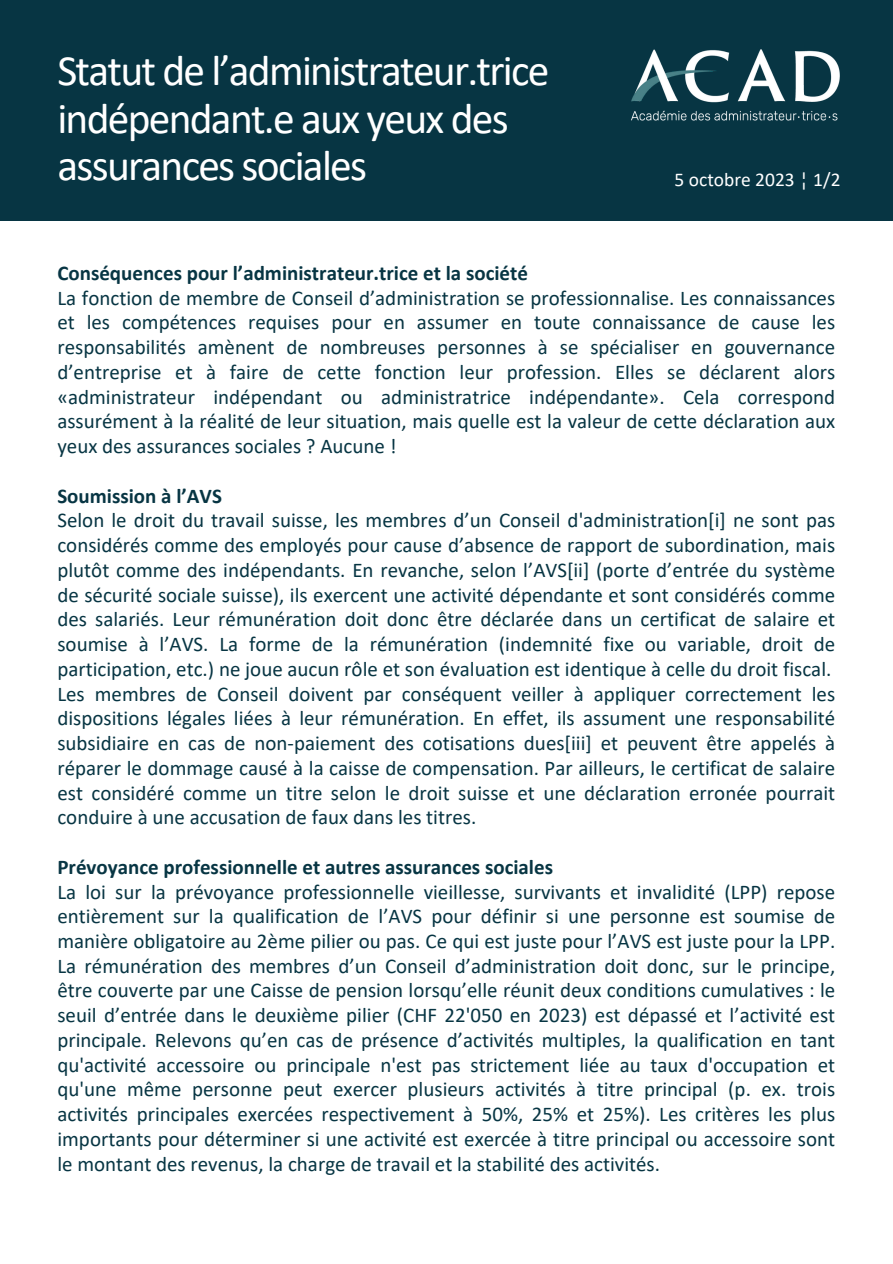
<style>
.page{position:relative;width:893px;height:1264px;background:#fff}
.page>*{position:absolute;margin:0;border:0;box-sizing:border-box;transform-origin:0 0}
.t1{font:43.5px/47.2px "Calibri";letter-spacing:-.04em;color:#fff}
.t2{font:21px/24.8px "Calibri";color:#073543;text-align:justify}
.t3{font:700 21px "Calibri";color:#073543}
.t4{font:19.5px "Calibri";color:#fff}
</style>
<div class="page">
<div style="left:0;top:0;width:892px;height:220px;background:#073543"></div>
<img style="left:631px;top:49px;width:209px;height:71px">
<p class="t1" style="left:57px;top:51px;width:493px">Statut de l’administrateur.trice indépendant.e aux yeux des assurances sociales</p>
<p class="t4" style="left:674px;top:172px;width:167px">5 octobre 2023 ¦ 1/2</p>
<p class="t3" style="left:57px;top:264px;width:472px">Conséquences pour l’administrateur.trice et la société</p>
<p class="t2" style="left:57px;top:287px;width:779px">La fonction de membre de Conseil d’administration se professionnalise. Les connaissances et les compétences requises pour en assumer en toute connaissance de cause les responsabilités amènent de nombreuses personnes à se spécialiser en gouvernance d’entreprise et à faire de cette fonction leur profession. Elles se déclarent alors «administrateur indépendant ou administratrice indépendante». Cela correspond assurément à la réalité de leur situation, mais quelle est la valeur de cette déclaration aux yeux des assurances sociales ? Aucune !</p>
<p class="t3" style="left:57px;top:487px;width:166px">Soumission à l’AVS</p>
<p class="t2" style="left:57px;top:510px;width:779px">Selon le droit du travail suisse, les membres d’un Conseil d'administration[i] ne sont pas considérés comme des employés pour cause d’absence de rapport de subordination, mais plutôt comme des indépendants. En revanche, selon l’AVS[ii] (porte d’entrée du système de sécurité sociale suisse), ils exercent une activité dépendante et sont considérés comme des salariés. Leur rémunération doit donc être déclarée dans un certificat de salaire et soumise à l’AVS. La forme de la rémunération (indemnité fixe ou variable, droit de participation, etc.) ne joue aucun rôle et son évaluation est identique à celle du droit fiscal.</p>
<p class="t2" style="left:57px;top:683px;width:779px">Les membres de Conseil doivent par conséquent veiller à appliquer correctement les dispositions légales liées à leur rémunération. En effet, ils assument une responsabilité subsidiaire en cas de non-paiement des cotisations dues[iii] et peuvent être appelés à réparer le dommage causé à la caisse de compensation. Par ailleurs, le certificat de salaire est considéré comme un titre selon le droit suisse et une déclaration erronée pourrait conduire à une accusation de faux dans les titres.</p>
<p class="t3" style="left:57px;top:858px;width:497px">Prévoyance professionnelle et autres assurances sociales</p>
<p class="t2" style="left:57px;top:880px;width:779px">La loi sur la prévoyance professionnelle vieillesse, survivants et invalidité (LPP) repose entièrement sur la qualification de l’AVS pour définir si une personne est soumise de manière obligatoire au 2ème pilier ou pas. Ce qui est juste pour l’AVS est juste pour la LPP.<br>La rémunération des membres d’un Conseil d’administration doit donc, sur le principe, être couverte par une Caisse de pension lorsqu’elle réunit deux conditions cumulatives : le seuil d’entrée dans le deuxième pilier (CHF 22'050 en 2023) est dépassé et l’activité est principale. Relevons qu’en cas de présence d’activités multiples, la qualification en tant qu'activité accessoire ou principale n'est pas strictement liée au taux d'occupation et qu'une même personne peut exercer plusieurs activités à titre principal (p. ex. trois activités principales exercées respectivement à 50%, 25% et 25%). Les critères les plus importants pour déterminer si une activité est exercée à titre principal ou accessoire sont le montant des revenus, la charge de travail et la stabilité des activités.</p>
</div>
